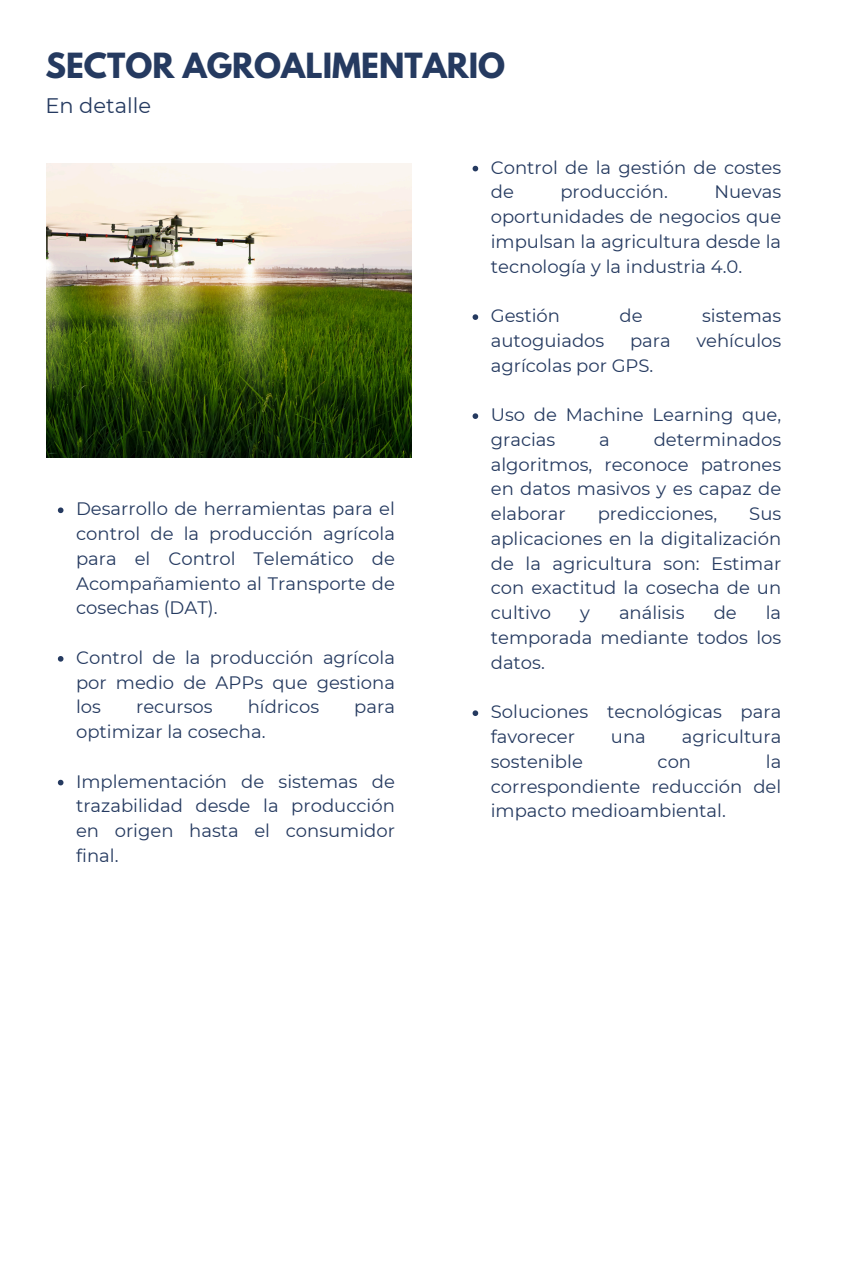
<style>
.page{position:relative;width:851px;height:1276px;background:#fff}
.page>*{position:absolute;margin:0;border:0;box-sizing:border-box;transform-origin:0 0}
.t1{font:700 30.75px "League Spartan";color:#253a60}
.t2{font:21px "Montserrat";color:#253a60}
.t3{font:18px/24.8px "Montserrat";color:#253a60;text-align:justify}
</style>
<div class="page">
<svg style="left:58px;top:507px;width:5px;height:6px"></svg>
<svg style="left:58px;top:656px;width:5px;height:6px"></svg>
<svg style="left:58px;top:780px;width:5px;height:5px"></svg>
<img style="left:47px;top:163px;width:364px;height:294px">
<svg style="left:472px;top:166px;width:6px;height:5px"></svg>
<svg style="left:472px;top:314px;width:6px;height:6px"></svg>
<svg style="left:472px;top:413px;width:6px;height:6px"></svg>
<svg style="left:472px;top:710px;width:6px;height:6px"></svg>
<h1 class="t1" style="left:45px;top:50px;width:461px">SECTOR AGROALIMENTARIO</h1>
<h2 class="t2" style="left:45px;top:93px;width:107px">En detalle</h2>
<p class="t3" style="left:76px;top:496px;width:320px">Desarrollo de herramientas para el control de la producción agrícola para el Control Telemático de Acompañamiento al Transporte de cosechas (DAT).</p>
<p class="t3" style="left:76px;top:645px;width:320px">Control de la producción agrícola por medio de APPs que gestiona los</p>
<p class="t3" style="left:136px;top:694px;width:78px">recursos</p>
<p class="t3" style="left:248px;top:694px;width:73px">hídricos</p>
<p class="t3" style="left:354px;top:694px;width:42px">para</p>
<p class="t3" style="left:76px;top:719px;width:191px">optimizar la cosecha.</p>
<p class="t3" style="left:76px;top:769px;width:320px">Implementación de sistemas de trazabilidad desde la producción en origen hasta el consumidor final.</p>
<p class="t3" style="left:491px;top:155px;width:292px">Control de la gestión de costes de</p>
<p class="t3" style="left:560px;top:180px;width:109px">producción.</p>
<p class="t3" style="left:491px;top:180px;width:292px;text-indent:224px">Nuevas oportunidades de negocios que impulsan la agricultura desde la tecnología y la industria 4.0.</p>
<p class="t3" style="left:491px;top:303px;width:71px">Gestión</p>
<p class="t3" style="left:619px;top:303px;width:25px">de</p>
<p class="t3" style="left:702px;top:303px;width:81px">sistemas</p>
<p class="t3" style="left:491px;top:328px;width:115px">autoguiados</p>
<p class="t3" style="left:630px;top:328px;width:42px">para</p>
<p class="t3" style="left:696px;top:328px;width:86px">vehículos</p>
<p class="t3" style="left:491px;top:353px;width:164px">agrícolas por GPS.</p>
<p class="t3" style="left:491px;top:402px;width:292px">Uso de Machine Learning que, gracias</p>
<p class="t3" style="left:491px;top:427px;width:292px;text-indent:163px">determinados algoritmos, reconoce patrones en datos masivos y es capaz de elaborar</p>
<p class="t3" style="left:599px;top:427px;width:12px">a</p>
<p class="t3" style="left:597px;top:501px;width:121px">predicciones,</p>
<p class="t3" style="left:491px;top:501px;width:292px;text-indent:258px">Sus aplicaciones en la digitalización de la agricultura son: Estimar con exactitud la cosecha de un cultivo</p>
<p class="t3" style="left:491px;top:600px;width:292px;text-indent:275px">la temporada mediante todos los datos.</p>
<p class="t3" style="left:491px;top:699px;width:292px">Soluciones tecnológicas para favorecer</p>
<p class="t3" style="left:580px;top:600px;width:11px">y</p>
<p class="t3" style="left:619px;top:600px;width:67px">análisis</p>
<p class="t3" style="left:713px;top:600px;width:25px">de</p>
<p class="t3" style="left:611px;top:724px;width:36px">una</p>
<p class="t3" style="left:681px;top:724px;width:101px">agricultura</p>
<p class="t3" style="left:491px;top:749px;width:94px">sostenible</p>
<p class="t3" style="left:657px;top:749px;width:35px">con</p>
<p class="t3" style="left:491px;top:749px;width:292px;text-indent:275px">la correspondiente reducción del impacto medioambiental.</p>
</div>
